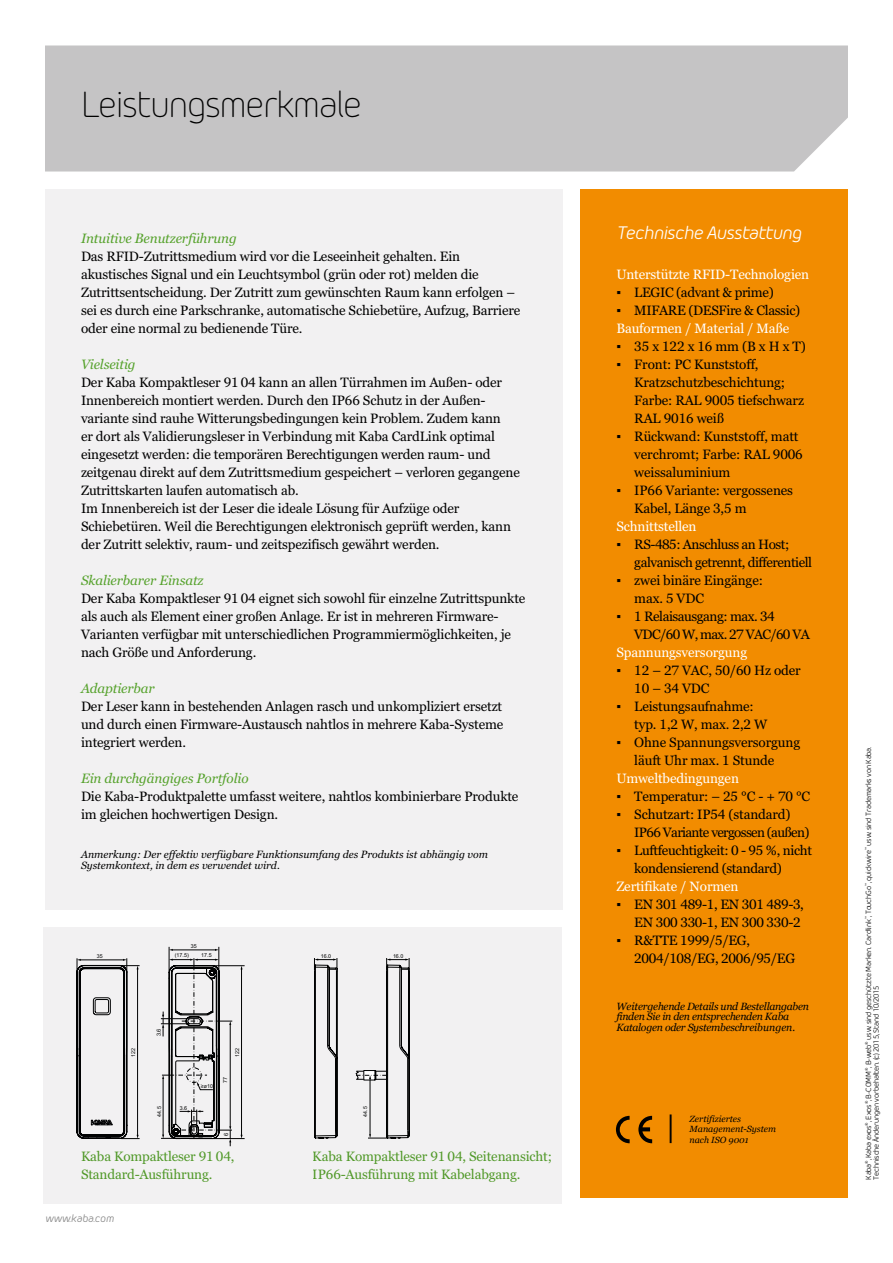
<style>
.page{position:relative;width:893px;height:1263px;background:#fff}
.page>*{position:absolute;margin:0;border:0;box-sizing:border-box;transform-origin:0 0}
.t1{font:300 36px "Morebi Rounded";letter-spacing:-.03em;color:#000}
.t2{font:30px "Georgia";color:#000}
.t3{font:italic 18px "Morebi Rounded";letter-spacing:-.03em;color:#fff}
.t4{font:13.5px/18px "Georgia Pro";letter-spacing:-.01em;color:#000}
.t5{font:13.5px "Georgia Pro";letter-spacing:-.01em;color:#fff}
.t6{font:13.5px/18px "Georgia Pro";letter-spacing:-.01em;color:#56a22c}
.t7{font:13.5px/18px "Georgia Pro";letter-spacing:-.035em;color:#000}
.t8{font:italic 13.5px "Georgia Pro";letter-spacing:-.01em;color:#56a22c}
.t9{font:13.5px/18px "Georgia Pro";letter-spacing:-.05em;color:#000}
.t10{font:italic 10.5px/10.5px "Georgia Pro";color:#000}
.t11{font:italic 10.5px/10.5px "Georgia";letter-spacing:-.025em;color:#000}
.t12{font:italic 10.5px "Morebi Rounded";color:#838383}
.t13{font:italic 9px/10.5px "Georgia";color:#000}
.t14{font:7.5px "Morebi Rounded";letter-spacing:-.03em;color:#000}
.t15{font:5.7px "Arial";color:#010202}
.t16{font:5.4px "Arial";color:#010202}
.t17{font:5.4px "Arial";color:#010203}
.t18{font:3.75px "Morebi Rounded";color:#000}
</style>
<div class="page">
<div style="left:45px;top:45px;width:803px;height:126px;background:#c5c4c5"></div>
<div style="left:43px;top:927px;width:519px;height:276px;background:#f2f1f2"></div>
<svg style="left:77px;top:958px;width:63px;height:181px"></svg>
<svg style="left:314px;top:958px;width:24px;height:180px"></svg>
<svg style="left:356px;top:958px;width:54px;height:181px"></svg>
<hr style="left:212px;top:1138px;width:33px;height:1px;background:#020203">
<hr style="left:214px;top:965px;width:31px;height:1px;background:#020203">
<hr style="left:241px;top:969px;width:1px;height:166px;background:#010202">
<svg style="left:161px;top:947px;width:71px;height:199px"></svg>
<div style="left:580px;top:189px;width:268px;height:1008px;background:#f28c00"></div>
<div style="left:45px;top:189px;width:517px;height:720px;background:#f2f1f2"></div>
<svg style="left:616px;top:1116px;width:14px;height:27px"></svg>
<svg style="left:638px;top:1116px;width:14px;height:27px"></svg>
<h1 class="t1" style="left:81px;top:80px;width:283px">Leistungsmerkmale</h1>
<p class="t8" style="left:81px;top:231px;width:157px">Intuitive Benutzerführung</p>
<p class="t4" style="left:81px;top:248px;width:441px">Das RFID-Zutrittsmedium wird vor die Leseeinheit gehalten. Ein akustisches Signal und ein Leuchtsymbol (grün oder rot) melden die Zutrittsentscheidung. Der Zutritt zum gewünschten Raum kann erfolgen – sei es durch eine Parkschranke, automatische Schiebetüre, Aufzug, Barriere oder eine normal zu bedienende Türe.</p>
<p class="t8" style="left:81px;top:357px;width:56px">Vielseitig</p>
<p class="t4" style="left:81px;top:374px;width:440px">Der Kaba Kompaktleser 91 04 kann an allen Türrahmen im Außen- oder Innenbereich montiert werden. Durch den IP66 Schutz in der Außen&shy;variante sind rauhe Witterungsbedingungen kein Problem. Zudem kann<br>er dort als Validierungsleser in Verbindung mit Kaba CardLink optimal eingesetzt werden: die temporären Berechtigungen werden raum- und zeitgenau direkt auf dem Zutrittsmedium gespeichert – verloren gegangene Zutrittskarten laufen automatisch ab.<br>Im Innenbereich ist der Leser die ideale Lösung für Aufzüge oder Schiebetüren. Weil die Berechtigungen elektronisch geprüft werden, kann der Zutritt selektiv, raum- und zeitspezifisch gewährt werden.</p>
<p class="t8" style="left:81px;top:573px;width:124px">Skalierbarer Einsatz</p>
<p class="t4" style="left:81px;top:590px;width:446px">Der Kaba Kompaktleser 91 04 eignet sich sowohl für einzelne Zutrittspunkte als auch als Element einer großen Anlage. Er ist in mehreren Firmware-Varianten verfügbar mit unterschiedlichen Programmiermöglichkeiten, je nach Größe und Anforderung.</p>
<p class="t8" style="left:81px;top:681px;width:75px">Adaptierbar</p>
<p class="t4" style="left:81px;top:698px;width:424px;text-align:justify">Der Leser kann in bestehenden Anlagen rasch und unkompliziert ersetzt und durch einen Firmware-Austausch nahtlos in mehrere Kaba-Systeme integriert werden.</p>
<p class="t8" style="left:81px;top:771px;width:169px">Ein durchgängiges Portfolio</p>
<p class="t4" style="left:81px;top:788px;width:439px">Die Kaba-Produktpalette umfasst weitere, nahtlos kombinierbare Produkte im gleichen hochwertigen Design.</p>
<p class="t10" style="left:81px;top:850px;width:409px">Anmerkung: Der effektiv verfügbare Funktionsumfang des Produkts ist abhängig vom<br>Systemkontext, in dem es verwendet wird.</p>
<p class="t17" style="left:97px;top:953px;width:7px">35</p>
<p class="t16" style="left:191px;top:943px;width:7px">35</p>
<p class="t16" style="left:175px;top:952px;width:16px">(17.5)</p>
<p class="t16" style="left:201px;top:952px;width:12px">17.5</p>
<p class="t17" style="left:130px;top:1057px;width:10px;rotate:-90deg">122</p>
<p class="t15" style="left:155px;top:1036px;width:9px;rotate:-90deg">3.6</p>
<p class="t16" style="left:156px;top:1117px;width:12px;rotate:-90deg">44.5</p>
<p class="t16" style="left:180px;top:1104px;width:9px">3.6</p>
<p class="t16" style="left:201px;top:1083px;width:14px">≥ø10</p>
<p class="t16" style="left:222px;top:1082px;width:7px;rotate:-90deg">77</p>
<p class="t16" style="left:234px;top:1057px;width:10px;rotate:-90deg">122</p>
<p class="t15" style="left:222px;top:1136px;width:5px;rotate:-90deg">6</p>
<p class="t16" style="left:321px;top:953px;width:12px">16.0</p>
<p class="t16" style="left:393px;top:953px;width:12px">16.0</p>
<p class="t16" style="left:362px;top:1117px;width:12px;rotate:-90deg">44.5</p>
<p class="t6" style="left:81px;top:1148px;width:155px">Kaba Kompaktleser 91 04,<br>Standard-Ausführung.</p>
<p class="t6" style="left:313px;top:1148px;width:241px">Kaba Kompaktleser 91 04, Seitenansicht;<br>IP66-Ausführung mit Kabelabgang.</p>
<p class="t12" style="left:45px;top:1211px;width:70px">www.kaba.com</p>
<h3 class="t3" style="left:616px;top:220px;width:187px">Technische Ausstattung</h3>
<p class="t5" style="left:616px;top:267px;width:194px">Unterstützte RFID-Technologien</p>
<p class="t4" style="left:616px;top:284px;width:159px">▪ LEGIC (advant &amp; prime)</p>
<p class="t4" style="left:616px;top:302px;width:185px">▪ MIFARE (DESFire &amp; Classic)</p>
<p class="t5" style="left:616px;top:321px;width:175px">Bauformen / Material / Maße</p>
<p class="t4" style="left:616px;top:338px;width:191px">▪ 35 x 122 x 16 mm (B x H x T)</p>
<p class="t4" style="left:634px;top:356px;width:171px;text-indent:-18px">▪ Front: PC Kunststoff,<br>Kratzschutzbeschichtung;<br>Farbe: RAL 9005 tiefschwarz<br>RAL 9016 weiß</p>
<p class="t4" style="left:634px;top:428px;width:170px;text-indent:-18px">▪ Rückwand: Kunststoff, matt verchromt; Farbe: RAL 9006 weissaluminium</p>
<p class="t4" style="left:634px;top:482px;width:160px;text-indent:-18px">▪ IP66 Variante: vergossenes<br>Kabel, Länge 3,5 m</p>
<p class="t5" style="left:616px;top:519px;width:82px">Schnittstellen</p>
<p class="t7" style="left:634px;top:536px;width:179px;text-indent:-18px">▪ RS-485: Anschluss an Host; galvanisch getrennt, differentiell</p>
<p class="t4" style="left:634px;top:572px;width:130px;text-indent:-18px">▪ zwei binäre Eingänge: max. 5 VDC</p>
<p class="t7" style="left:634px;top:608px;width:177px;text-indent:-18px">▪ 1 Relaisausgang: max. 34<br>VDC/60 W, max. 27 VAC/60 VA</p>
<p class="t5" style="left:616px;top:645px;width:132px">Spannungsversorgung</p>
<p class="t4" style="left:634px;top:662px;width:168px;text-indent:-18px">▪ 12 – 27 VAC, 50/60 Hz oder<br>10 – 34 VDC</p>
<p class="t4" style="left:634px;top:698px;width:134px;text-indent:-18px">▪ Leistungsaufnahme: typ. 1,2 W, max. 2,2 W</p>
<p class="t4" style="left:616px;top:734px;width:185px;text-align:center">▪ Ohne Spannungsversorgung läuft Uhr max. 1 Stunde</p>
<p class="t5" style="left:616px;top:770px;width:124px">Umweltbedingungen</p>
<p class="t4" style="left:616px;top:788px;width:195px">▪ Temperatur: – 25 °C - + 70 °C</p>
<p class="t9" style="left:634px;top:806px;width:177px;text-indent:-18px">▪ Schutzart: IP54 (standard)<br>IP66 Variante vergossen (außen)</p>
<p class="t4" style="left:634px;top:842px;width:179px;text-indent:-18px">▪ Luftfeuchtigkeit: 0 - 95 %, nicht kondensierend (standard)</p>
<p class="t5" style="left:616px;top:878px;width:124px">Zertifikate / Normen</p>
<p class="t4" style="left:616px;top:896px;width:189px;text-align:right">▪ EN 301 489-1, EN 301 489-3,<br>EN 300 330-1, EN 300 330-2</p>
<p class="t4" style="left:634px;top:932px;width:162px;text-indent:-18px">▪ R&amp;TTE 1999/5/EG,<br>2004/108/EG, 2006/95/EG</p>
<p class="t11" style="left:616px;top:1001px;width:194px">Weitergehende Details und Bestellangaben finden Sie in den entsprechenden Kaba<br>Katalogen oder Systembeschreibungen.</p>
<h2 class="t2" style="left:665px;top:1109px;width:13px">|</h2>
<p class="t13" style="left:689px;top:1113px;width:88px">Zertifiziertes<br>Management-System nach ISO 9001</p>
<p class="t14" style="left:863px;top:846px;width:100px;rotate:-90deg">usw. sind Trademarks von Kaba.</p>
<p class="t18" style="left:864px;top:850px;width:4px;rotate:-90deg">™</p>
<p class="t14" style="left:863px;top:1040px;width:191px;rotate:-90deg">usw. sind geschützte Marken. Cardlink , TouchGo , quickwire</p>
<p class="t18" style="left:864px;top:886px;width:4px;rotate:-90deg">™</p>
<p class="t18" style="left:864px;top:919px;width:4px;rotate:-90deg">™</p>
<p class="t14" style="left:871px;top:1179px;width:195px;rotate:-90deg">Technische Änderungen vorbehalten. (c) 2015, Stand 10/2015</p>
<p class="t18" style="left:864px;top:1045px;width:5px;rotate:-90deg">®</p>
<p class="t14" style="left:863px;top:1179px;width:137px;rotate:-90deg">Kaba , Kaba exos , Exos , B-COMM , B-web</p>
<p class="t18" style="left:864px;top:1071px;width:5px;rotate:-90deg">®</p>
<p class="t18" style="left:864px;top:1104px;width:5px;rotate:-90deg">®</p>
<p class="t18" style="left:864px;top:1125px;width:5px;rotate:-90deg">®</p>
<p class="t18" style="left:864px;top:1164px;width:5px;rotate:-90deg">®</p>
</div>
